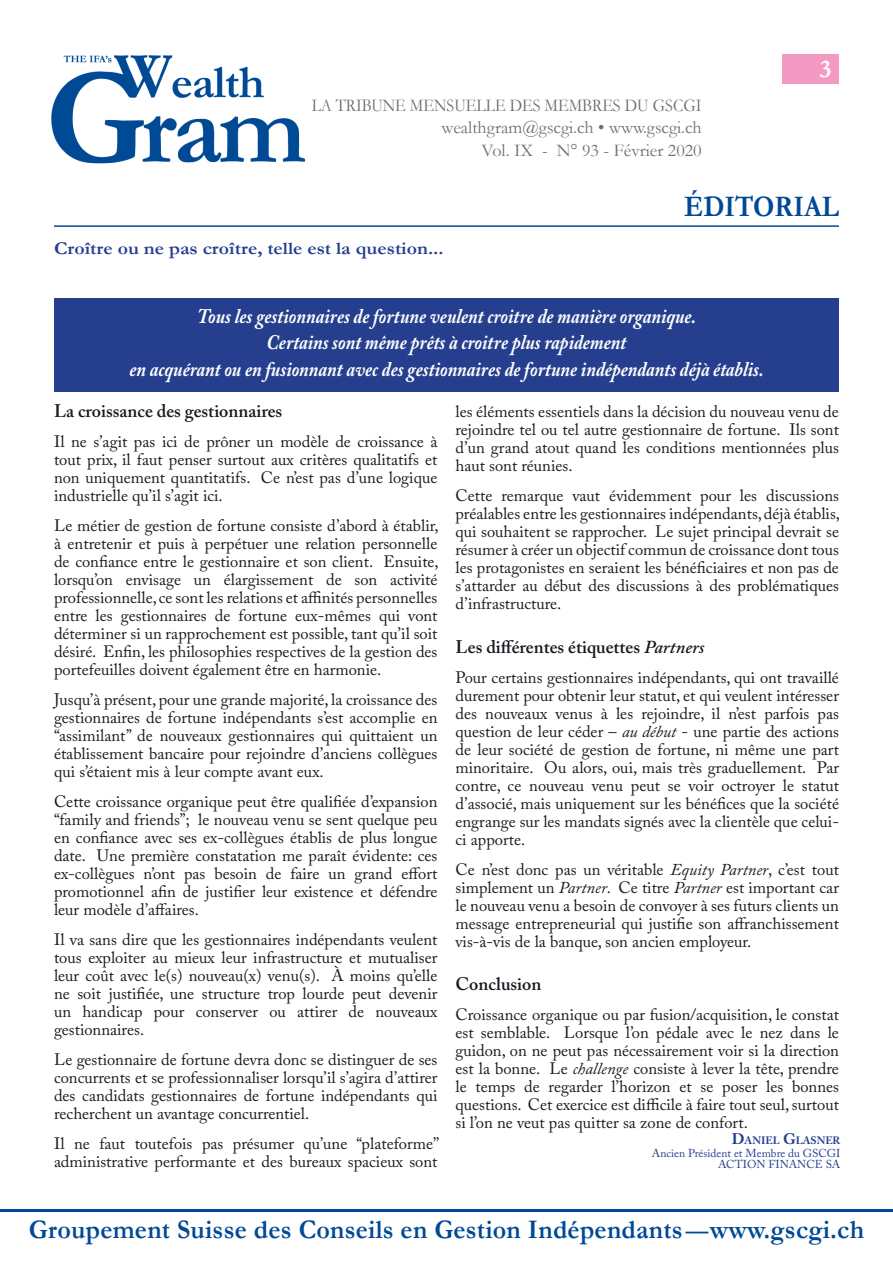
<style>
.page{position:relative;width:893px;height:1263px;background:#fff}
.page>*{position:absolute;margin:0;border:0;box-sizing:border-box;transform-origin:0 0}
.Upper_Right{font:700 30px "Garamond";color:#004995;scale:.9 1}
.Upper_Right-2{font:700 27px "Garamond";letter-spacing:.01em;color:#004995;scale:.96 1}
.Upper_Right-3{font:700 25.5px "Garamond";color:#fff}
.Upper_Right-4{font:700 22.5px "Garamond";color:#004995}
.Body_2{font:italic 700 20.7px "Adobe Caslon Pro";color:#fff;scale:.88 1}
.Body_2-2{font:600 18.15px "Adobe Caslon Pro";color:#171b21}
.Upper_Right-5{font:18px "Garamond";color:#6d6e71}
.Upper_Right-6{font:700 18px "Garamond";color:#253f8e;scale:1.1 1}
.Upper_Right-7{font:18px "Garamond";color:#6d6e71;scale:.9 1}
.Body_2-3{font:16.5px/18px "Adobe Caslon Pro";color:#171b21;text-align:justify}
.Body_2-4{font:11.4px "Adobe Caslon Pro";color:#253f8e}
.Body_2-5{font:700 10.65px "Adobe Caslon Pro";color:#253f8e}
.s1{font-size:15.3px}
.s2{font-style:italic}
</style>
<div class="page">
<img style="left:51px;top:55px;width:255px;height:109px">
<div style="left:782px;top:54px;width:57px;height:29px;background:#f499c2"></div>
<hr style="left:54px;top:225px;width:785px;height:2px;background:#004995">
<hr style="left:0;top:1209px;width:893px;height:3px;background:#004995">
<div style="left:54px;top:298px;width:785px;height:94px;background:#253f8e"></div>
<p class="Upper_Right-7" style="left:312px;top:93px;width:435px">LA TRIBUNE MENSUELLE DES MEMBRES DU GSCGI</p>
<p class="Upper_Right-5" style="left:442px;top:115px;width:261px">wealthgram@gscgi.ch • www.gscgi.ch</p>
<p class="Upper_Right-5" style="left:481px;top:138px;width:222px">Vol. IX - N° 93 - Février 2020</p>
<p class="Upper_Right-3" style="left:819px;top:51px;width:13px">3</p>
<p class="Upper_Right-6" style="left:54px;top:236px;width:356px">Croître ou ne pas croître, telle est la question...</p>
<p class="Upper_Right" style="left:684px;top:186px;width:173px">ÉDITORIAL</p>
<p class="Body_2" style="left:197px;top:304px;width:568px">Tous les gestionnaires de fortune veulent croitre de manière organique.</p>
<p class="Body_2" style="left:267px;top:330px;width:410px">Certains sont même prêts à croitre plus rapidement</p>
<p class="Body_2" style="left:129px;top:357px;width:722px">en acquérant ou en fusionnant avec des gestionnaires de fortune indépendants déjà établis.</p>
<p class="Body_2-2" style="left:54px;top:400px;width:230px">La croissance des gestionnaires</p>
<p class="Body_2-3" style="left:54px;top:432px;width:385px">Il ne s’agit pas ici de prôner un modèle de croissance à tout prix, il faut penser surtout aux critères qualitatifs et non uniquement quantitatifs. Ce n’est pas d’une logique industrielle qu’il s’agit ici.</p>
<p class="Body_2-3" style="left:54px;top:516px;width:386px">Le métier de gestion de fortune consiste d’abord à établir, à entretenir et puis à perpétuer une relation personnelle de confiance entre le gestionnaire et son client. Ensuite, lorsqu’on envisage un élargissement de son activité professionnelle, ce sont les relations et affinités personnelles entre les gestionnaires de fortune eux-mêmes qui vont déterminer si un rapprochement est possible, tant qu’il soit désiré. Enfin, les philosophies respectives de la gestion des portefeuilles doivent également être en harmonie.</p>
<p class="Body_2-3" style="left:54px;top:690px;width:385px">Jusqu’à présent, pour une grande majorité, la croissance des gestionnaires de fortune indépendants s’est accomplie en ‘‘assimilant’’ de nouveaux gestionnaires qui quittaient un établissement bancaire pour rejoindre d’anciens collègues qui s’étaient mis à leur compte avant eux.</p>
<p class="Body_2-3" style="left:54px;top:792px;width:385px">Cette croissance organique peut être qualifiée d’expansion ‘‘family and friends’’; le nouveau venu se sent quelque peu en confiance avec ses ex-collègues établis de plus longue date. Une première constatation me paraît évidente: ces ex-collègues n’ont pas besoin de faire un grand effort promotionnel afin de justifier leur existence et défendre leur modèle d’affaires.</p>
<p class="Body_2-3" style="left:54px;top:930px;width:385px">Il va sans dire que les gestionnaires indépendants veulent tous exploiter au mieux leur infrastructure et mutualiser leur coût avec le(s) nouveau(x) venu(s). À moins qu’elle ne soit justifiée, une structure trop lourde peut devenir un handicap pour conserver ou attirer de nouveaux gestionnaires.</p>
<p class="Body_2-3" style="left:54px;top:1050px;width:385px">Le gestionnaire de fortune devra donc se distinguer de ses concurrents et se professionnaliser lorsqu’il s’agira d’attirer des candidats gestionnaires de fortune indépendants qui recherchent un avantage concurrentiel.</p>
<p class="Body_2-3" style="left:54px;top:1134px;width:387px">Il ne faut toutefois pas présumer qu’une ‘‘plateforme’’ administrative performante et des bureaux spacieux sont</p>
<p class="Body_2-5" style="left:732px;top:1134px;width:110px"><span class="s1">D</span>ANIEL <span class="s1">G</span>LASNER</p>
<p class="Body_2-3" style="left:455px;top:402px;width:385px">les éléments essentiels dans la décision du nouveau venu de rejoindre tel ou tel autre gestionnaire de fortune. Ils sont d’un grand atout quand les conditions mentionnées plus haut sont réunies.</p>
<p class="Body_2-3" style="left:455px;top:486px;width:386px">Cette remarque vaut évidemment pour les discussions préalables entre les gestionnaires indépendants, déjà établis, qui souhaitent se rapprocher. Le sujet principal devrait se résumer à créer un objectif commun de croissance dont tous les protagonistes en seraient les bénéficiaires et non pas de s’attarder au début des discussions à des problématiques d’infrastructure.</p>
<p class="Body_2-2" style="left:455px;top:636px;width:251px">Les différentes étiquettes <span class="s2">Partners</span></p>
<p class="Body_2-3" style="left:455px;top:668px;width:385px">Pour certains gestionnaires indépendants, qui ont travaillé durement pour obtenir leur statut, et qui veulent intéresser des nouveaux venus à les rejoindre, il n’est parfois pas question de leur céder – <span class="s2">au début</span> - une partie des actions de leur société de gestion de fortune, ni même une part minoritaire. Ou alors, oui, mais très graduellement. Par contre, ce nouveau venu peut se voir octroyer le statut d’associé, mais uniquement sur les bénéfices que la société engrange sur les mandats signés avec la clientèle que celui&shy;ci apporte.</p>
<p class="Body_2-3" style="left:455px;top:860px;width:385px">Ce n’est donc pas un véritable <span class="s2">Equity Partner</span>, c’est tout simplement un <span class="s2">Partner</span>. Ce titre <span class="s2">Partner</span> est important car le nouveau venu a besoin de convoyer à ses futurs clients un message entrepreneurial qui justifie son affranchissement vis-à-vis de la banque, son ancien employeur.</p>
<p class="Body_2-2" style="left:455px;top:973px;width:87px">Conclusion</p>
<p class="Body_2-3" style="left:455px;top:1005px;width:385px">Croissance organique ou par fusion/acquisition, le constat est semblable. Lorsque l’on pédale avec le nez dans le guidon, on ne peut pas nécessairement voir si la direction est la bonne. Le <span class="s2">challenge</span> consiste à lever la tête, prendre le temps de regarder l’horizon et se poser les bonnes questions. Cet exercice est difficile à faire tout seul, surtout si l’on ne veut pas quitter sa zone de confort.</p>
<p class="Body_2-4" style="left:652px;top:1146px;width:190px">Ancien Président et Membre du GSCGI</p>
<p class="Body_2-4" style="left:718px;top:1158px;width:124px">ACTION FINANCE SA</p>
<p class="Upper_Right-2" style="left:29px;top:1211px;width:871px">Groupement Suisse des Conseils en Gestion Indépendants www.gscgi.ch</p>
<p class="Upper_Right-4" style="left:686px;top:1216px;width:24px">—</p>
</div>
